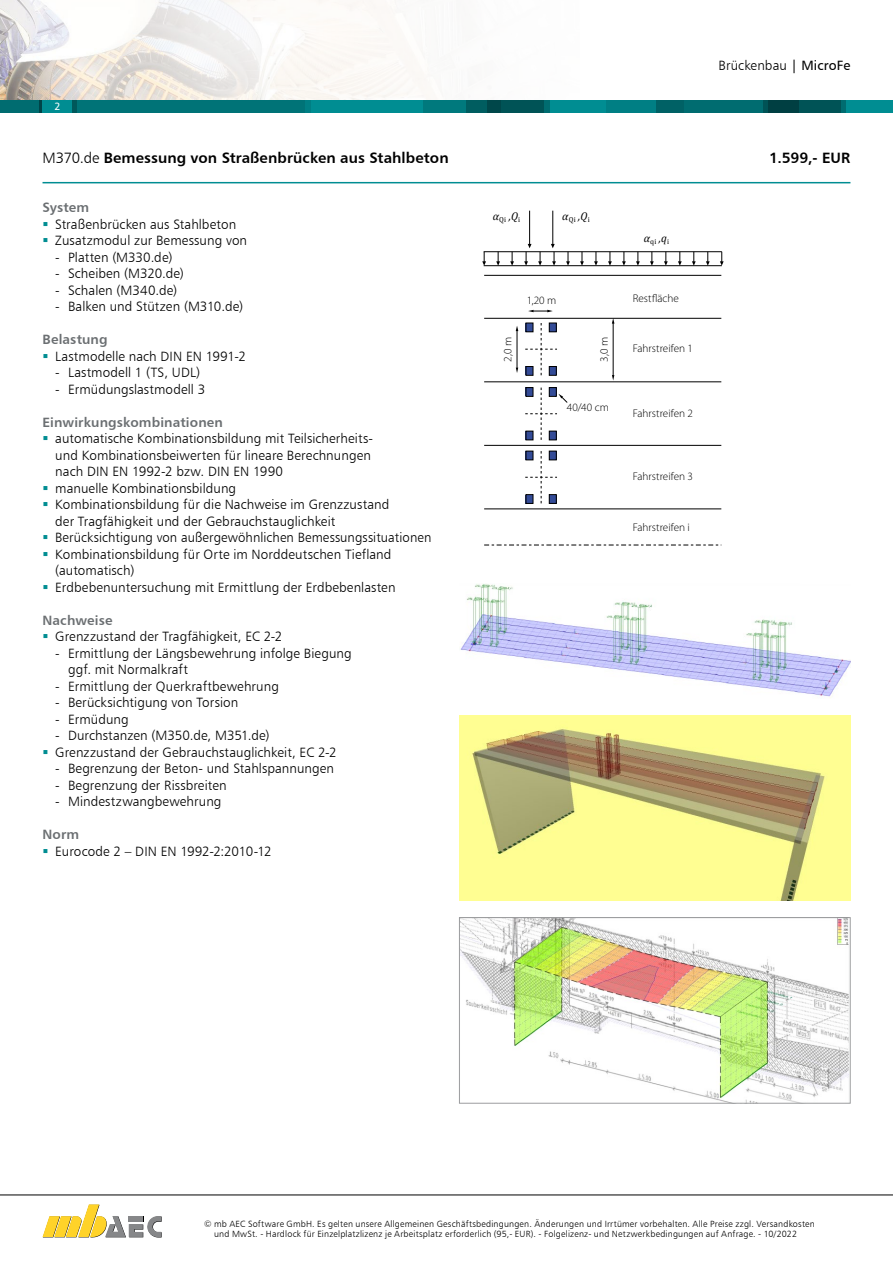
<style>
.page{position:relative;width:893px;height:1263px;background:#fff}
.page>*{position:absolute;margin:0;border:0;box-sizing:border-box;transform-origin:0 0}
.t1{font:15px "Humanist 777 BT Bold B";letter-spacing:.005em;color:#000}
.t2{font:13.5px/16.5px "Humanist 777 BT Light B";letter-spacing:.005em;color:#000}
.t3{font:13.5px "Humanist 777 BT Bold B";letter-spacing:.01em;color:#6b6f72}
.t4{font:300 11.25px "Myriad Pro";color:#000}
.t5{font:italic 11.25px "Cambria";color:#000}
.t6{font:10.5px "Humanist 777 BT Roman B";color:#fff}
.t7{font:9px/10.8px "Humanist 777 BT Light B";letter-spacing:.025em;color:#000}
.s1{font-family:"Humanist 777 BT Light B"}
.s2{font-family:"Humanist 777 BT Roman B"}
</style>
<div class="page">
<div style="left:0;top:100px;width:893px;height:13px;background:#008d92"></div>
<div style="left:0;top:100px;width:77px;height:13px;background:#006c70"></div>
<div style="left:64px;top:100px;width:241px;height:13px;background:#007377"></div>
<svg style="left:39px;top:100px;width:4px;height:13px"></svg>
<div style="left:423px;top:100px;width:78px;height:13px;background:#00797d"></div>
<div style="left:487px;top:100px;width:62px;height:13px;background:#006c70"></div>
<div style="left:466px;top:100px;width:78px;height:13px;background:#005356"></div>
<div style="left:606px;top:100px;width:78px;height:13px;background:#007f84"></div>
<div style="left:768px;top:100px;width:78px;height:13px;background:#006c70"></div>
<div style="left:763px;top:100px;width:78px;height:13px;background:#005356"></div>
<svg style="left:656px;top:100px;width:143px;height:13px;background:#005f62"></svg>
<div style="left:305px;top:100px;width:6px;height:13px;background:#007f84"></div>
<img style="left:0;top:0;width:427px;height:100px">
<hr style="left:0;top:1194px;width:893px;height:1px;background:#000">
<svg style="left:43px;top:1204px;width:119px;height:33px"></svg>
<hr style="left:43px;top:182px;width:807px;height:1px;background:#008d92">
<div style="left:43px;top:100px;width:29px;height:13px;background:#008d92"></div>
<img style="left:459px;top:716px;width:391px;height:185px">
<hr style="left:613px;top:323px;width:1px;height:52px;background:#000">
<hr style="left:517px;top:331px;width:1px;height:37px;background:#000">
<div style="left:526px;top:366px;width:7px;height:10px;border:1px solid #000"></div>
<div style="left:549px;top:366px;width:8px;height:10px;border:1px solid #000"></div>
<svg style="left:525px;top:323px;width:32px;height:52px"></svg>
<svg style="left:528px;top:310px;width:25px;height:2px"></svg>
<div style="left:526px;top:387px;width:7px;height:10px;border:1px solid #000"></div>
<div style="left:549px;top:387px;width:8px;height:10px;border:1px solid #000"></div>
<hr style="left:484px;top:318px;width:237px;height:1px;background:#000">
<hr style="left:484px;top:381px;width:237px;height:1px;background:#000">
<hr style="left:484px;top:445px;width:237px;height:1px;background:#000">
<hr style="left:484px;top:509px;width:237px;height:1px;background:#000">
<svg style="left:525px;top:388px;width:43px;height:52px"></svg>
<div style="left:526px;top:494px;width:7px;height:10px;border:1px solid #000"></div>
<div style="left:549px;top:494px;width:8px;height:10px;border:1px solid #000"></div>
<svg style="left:525px;top:451px;width:32px;height:52px"></svg>
<hr style="left:484px;top:275px;width:237px;height:1px;background:#000">
<svg style="left:484px;top:545px;width:237px;height:1px"></svg>
<svg style="left:720px;top:252px;width:4px;height:14px"></svg>
<svg style="left:706px;top:252px;width:4px;height:13px"></svg>
<svg style="left:692px;top:252px;width:4px;height:13px"></svg>
<svg style="left:678px;top:252px;width:4px;height:13px"></svg>
<svg style="left:664px;top:252px;width:4px;height:13px"></svg>
<svg style="left:650px;top:252px;width:4px;height:13px"></svg>
<svg style="left:636px;top:252px;width:4px;height:13px"></svg>
<svg style="left:622px;top:252px;width:4px;height:13px"></svg>
<svg style="left:608px;top:252px;width:4px;height:13px"></svg>
<svg style="left:594px;top:252px;width:4px;height:13px"></svg>
<svg style="left:580px;top:252px;width:4px;height:13px"></svg>
<svg style="left:566px;top:252px;width:4px;height:13px"></svg>
<svg style="left:538px;top:252px;width:4px;height:13px"></svg>
<svg style="left:510px;top:252px;width:4px;height:13px"></svg>
<svg style="left:496px;top:252px;width:4px;height:13px"></svg>
<svg style="left:482px;top:252px;width:4px;height:14px"></svg>
<hr style="left:484px;top:251px;width:237px;height:1px;background:#000">
<hr style="left:484px;top:265px;width:237px;height:1px;background:#000">
<svg style="left:524px;top:244px;width:7px;height:22px"></svg>
<hr style="left:529px;top:211px;width:1px;height:35px;background:#000">
<svg style="left:551px;top:244px;width:5px;height:22px"></svg>
<hr style="left:552px;top:211px;width:1px;height:35px;background:#000">
<img style="left:461px;top:919px;width:387px;height:182px">
<div style="left:459px;top:917px;width:391px;height:186px;border:1px solid #9c9d9f"></div>
<img style="left:460px;top:584px;width:390px;height:113px">
<p class="t6" style="left:54px;top:102px;width:8px">2</p>
<p class="t1" style="left:43px;top:151px;width:408px"><span class="s1">M370.de</span> Bemessung von Straßenbrücken aus Stahlbeton</p>
<p class="t3" style="left:43px;top:202px;width:48px">System</p>
<p class="t2" style="left:55px;top:217px;width:193px">Straßenbrücken aus Stahlbeton<br>Zusatzmodul zur Bemessung von</p>
<p class="t2" style="left:55px;top:250px;width:119px">- Platten (M330.de)</p>
<p class="t2" style="left:55px;top:266px;width:130px">- Scheiben (M320.de)</p>
<p class="t2" style="left:55px;top:283px;width:123px">- Schalen (M340.de)</p>
<p class="t2" style="left:55px;top:299px;width:189px">- Balken und Stützen (M310.de)</p>
<p class="t3" style="left:43px;top:334px;width:67px">Belastung</p>
<p class="t2" style="left:55px;top:349px;width:192px">Lastmodelle nach DIN EN 1991-2</p>
<p class="t2" style="left:55px;top:365px;width:147px">- Lastmodell 1 (TS, UDL)</p>
<p class="t2" style="left:55px;top:382px;width:152px">- Ermüdungslastmodell 3</p>
<p class="t3" style="left:43px;top:417px;width:182px">Einwirkungskombinationen</p>
<p class="t2" style="left:55px;top:431px;width:378px">automatische Kombinationsbildung mit Teil sicherheits-<br>und Kombinationsbeiwerten für lineare Berechnungen<br>nach DIN EN 1992-2 bzw. DIN EN 1990<br>manuelle Kombinationsbildung<br>Kombinationsbildung für die Nachweise im Grenzzustand<br>der Tragfähigkeit und der Gebrauchstauglichkeit Berücksichtigung von außergewöhnlichen Bemessungssituationen Kombinationsbildung für Orte im Norddeutschen Tiefland (automatisch)<br>Erdbebenuntersuchung mit Ermittlung der Erdbebenlasten</p>
<p class="t3" style="left:43px;top:615px;width:72px">Nachweise</p>
<p class="t2" style="left:55px;top:629px;width:229px">Grenzzustand der Tragfähigkeit, EC 2-2</p>
<p class="t2" style="left:68px;top:646px;width:285px;text-indent:-13px">- Ermittlung der Längsbewehrung infolge Biegung ggf. mit Normalkraft</p>
<p class="t2" style="left:55px;top:679px;width:225px">- Ermittlung der Querkraftbewehrung</p>
<p class="t2" style="left:55px;top:695px;width:185px">- Berücksichtigung von Torsion</p>
<p class="t2" style="left:55px;top:712px;width:75px">- Ermüdung</p>
<p class="t2" style="left:55px;top:728px;width:283px">- Durchstanzen (M350.de, M351.de)<br>Grenzzustand der Gebrauchstauglichkeit, EC 2-2</p>
<p class="t2" style="left:55px;top:761px;width:280px">- Begrenzung der Beton- und Stahlspannungen</p>
<p class="t2" style="left:55px;top:778px;width:173px">- Begrenzung der Rissbreiten</p>
<p class="t2" style="left:55px;top:794px;width:168px">- Mindestzwangbewehrung</p>
<p class="t3" style="left:43px;top:829px;width:38px">Norm</p>
<p class="t2" style="left:55px;top:844px;width:218px">Eurocode 2 – DIN EN 1992-2:2010-12</p>
<p class="t2" style="left:719px;top:58px;width:133px">Brückenbau <span class="s2">| MicroFe</span></p>
<p class="t5" style="left:493px;top:209px;width:29px">α<sub>Qi</sub> ,Q<sub>i</sub></p>
<p class="t5" style="left:562px;top:209px;width:29px">α<sub>Qi</sub> ,Q<sub>i</sub></p>
<p class="t4" style="left:527px;top:296px;width:31px">1,20 m</p>
<p class="t4" style="left:503px;top:361px;width:26px;rotate:-90deg">2,0 m</p>
<p class="t4" style="left:600px;top:361px;width:26px;rotate:-90deg">3,0 m</p>
<p class="t4" style="left:567px;top:403px;width:44px">40/40 cm</p>
<p class="t5" style="left:644px;top:232px;width:27px">α<sub>qi</sub> ,q<sub>i</sub></p>
<p class="t4" style="left:633px;top:294px;width:48px">Restfläche</p>
<p class="t4" style="left:633px;top:344px;width:62px">Fahrstreifen 1</p>
<p class="t4" style="left:633px;top:409px;width:62px">Fahrstreifen 2</p>
<p class="t4" style="left:633px;top:472px;width:62px">Fahrstreifen 3</p>
<p class="t4" style="left:633px;top:523px;width:59px">Fahrstreifen i</p>
<p class="t1" style="left:769px;top:151px;width:83px">1.599,- EUR</p>
<p class="t7" style="left:214px;top:1219px;width:602px;text-indent:-10px">© mb AEC Software GmbH. Es gelten unsere Allgemeinen Geschäftsbedingungen. Änderungen und Irrtümer vorbehalten. Alle Preise zzgl. Versand kosten und MwSt. - Hardlock für Einzelplatz lizenz je Arbeitsplatz erforderlich (95,- EUR). - Folge lizenz- und Netzwerkbedingungen auf Anfrage. - 10/2022</p>
</div>
